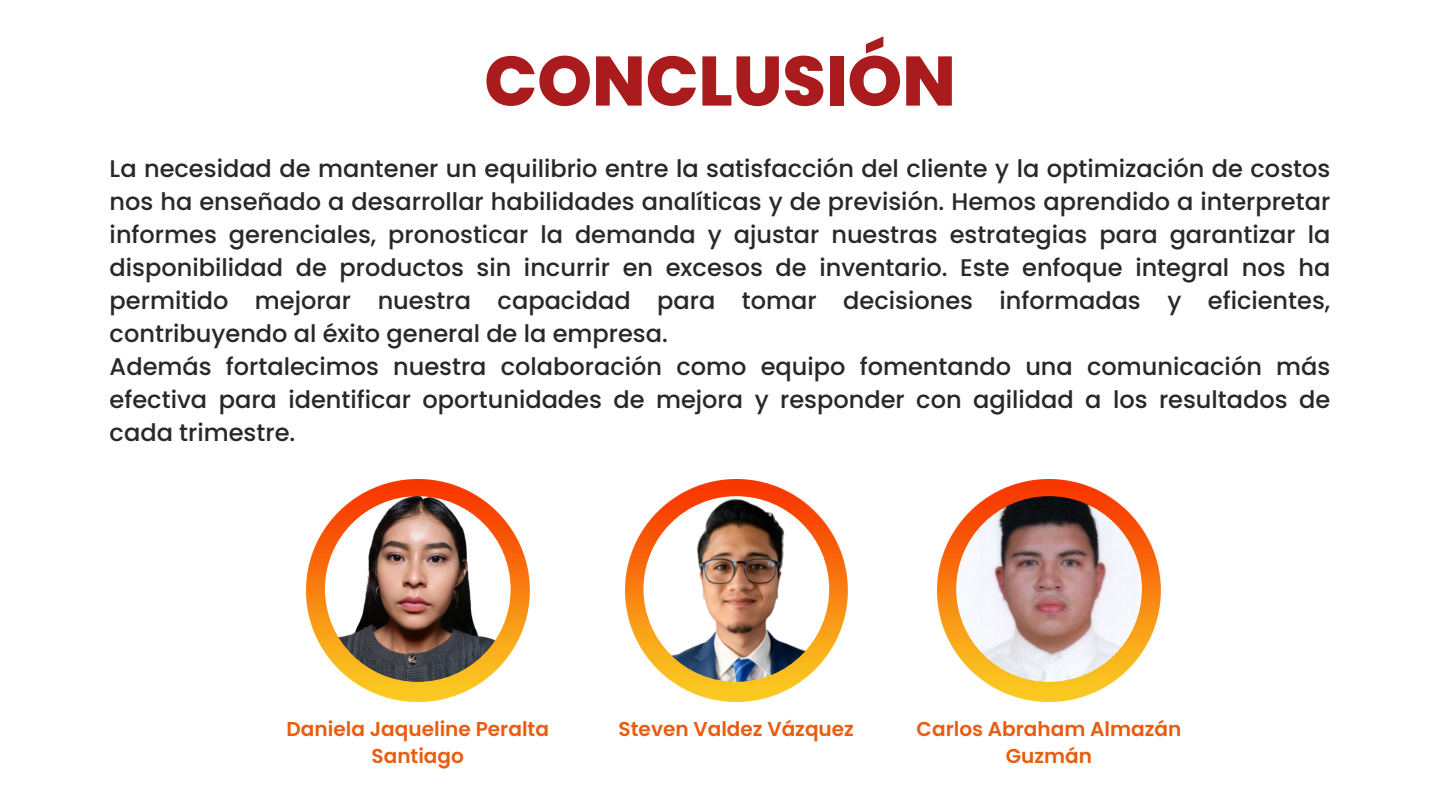
<style>
.page{position:relative;width:1440px;height:810px;background:#fff}
.page>*{position:absolute;margin:0;border:0;box-sizing:border-box;transform-origin:0 0}
.t1{font:800 69.8px "Poppins";color:#a91b1c}
.t2{font:500 24.1px/33px "Poppins";color:#292828}
.t3{font:600 20.1px/27.8px "Poppins";color:#e85d0f;text-align:center}
</style>
<div class="page">
<img style="left:307px;top:480px;width:222px;height:222px">
<img style="left:325px;top:496px;width:186px;height:186px;border-radius:50%">
<img style="left:625px;top:480px;width:223px;height:222px">
<img style="left:643px;top:496px;width:186px;height:186px;border-radius:50%">
<img style="left:938px;top:480px;width:223px;height:222px">
<img style="left:956px;top:496px;width:186px;height:186px;border-radius:50%">
<p class="t1" style="left:484px;top:32px;width:473px">CONCLUSIÓN</p>
<p class="t2" style="left:110px;top:152px;width:1222px">La necesidad de mantener un equilibrio entre la satisfacción del cliente y la optimización de costos nos ha enseñado a desarrollar habilidades analíticas y de previsión. Hemos aprendido a interpretar informes gerenciales, pronosticar la demanda y ajustar nuestras estrategias para garantizar la disponibilidad de productos sin incurrir en excesos de inventario. Este enfoque integral nos ha permitido mejorar nuestra capacidad para tomar decisiones informadas y eficientes, contribuyendo al éxito general de la empresa.<br>Además fortalecimos nuestra colaboración como equipo fomentando una comunicación más efectiva para identificar oportunidades de mejora y responder con agilidad a los resultados de cada trimestre.</p>
<p class="t3" style="left:287px;top:715px;width:264px">Daniela Jaqueline Peralta<br>Santiago</p>
<p class="t3" style="left:619px;top:715px;width:237px">Steven Valdez Vázquez</p>
<p class="t3" style="left:917px;top:715px;width:266px">Carlos Abraham Almazán<br>Guzmán</p>
</div>
